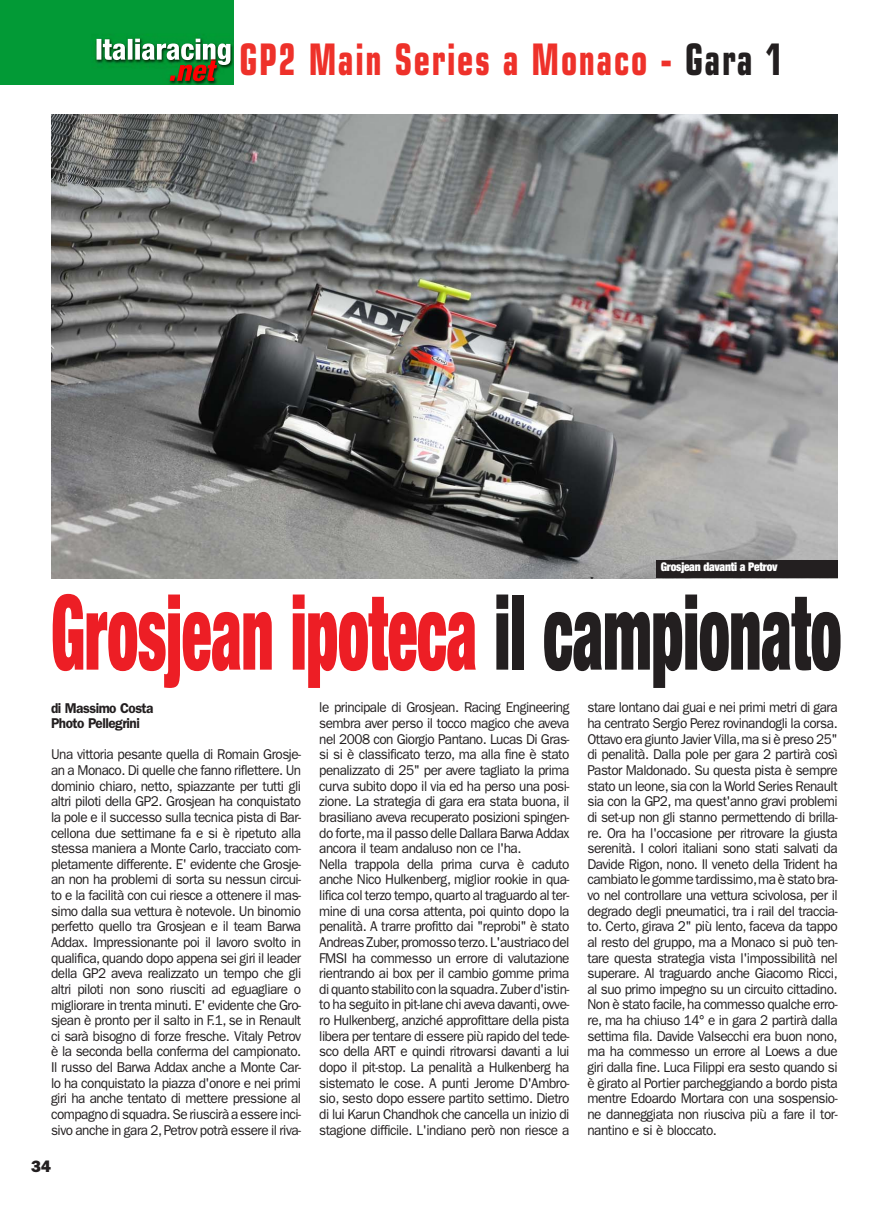
<style>
.page{position:relative;width:893px;height:1212px;background:#fff}
.page>*{position:absolute;margin:0;border:0;box-sizing:border-box;transform-origin:0 0}
.t1{font:900 condensed 104.1px "Helvetica Neue LT Std";color:#ed1e25;scale:.59 1}
.t2{font:700 condensed 43.5px "Eurostile LT Std";letter-spacing:.05em;color:#ee312a;scale:.8 1}
.t3{font:16.5px "ITC Franklin Gothic Std Hvy";color:#231f20}
.t4{font:14.25px/15.6px "ITC Franklin Gothic Std";letter-spacing:-.035em;color:#231f20;text-align:justify;scale:.95 1}
.t5{font:600 14.25px/15.6px "ITC Franklin Gothic Std";letter-spacing:-.035em;color:#231f20;scale:.95 1}
.t6{font:900 condensed 12px "Helvetica Neue LT Std";letter-spacing:-.02em;color:#fff;scale:.95 1}
.s1{color:#231f20}
</style>
<div class="page">
<div style="left:0;top:0;width:234px;height:85px;background:#029a36"></div>
<img style="left:97px;top:39px;width:133px;height:42px">
<img style="left:51px;top:114px;width:787px;height:464px">
<div style="left:656px;top:560px;width:182px;height:17px;background:#231f20"></div>
<h2 class="t2" style="left:239px;top:44px;width:681px">GP2 Main Series a Monaco - <span class="s1">Gara 1</span></h2>
<p class="t6" style="left:661px;top:562px;width:124px">Grosjean davanti a Petrov</p>
<h1 class="t1" style="left:51px;top:595px;width:1341px">Grosjean ipoteca <span class="s1">il campionato</span></h1>
<p class="t5" style="left:51px;top:701px;width:109px">di Massimo Costa<br>Photo Pellegrini</p>
<p class="t4" style="left:51px;top:748px;width:265px">Una vittoria pesante quella di Romain Grosje&shy;an a Monaco. Di quelle che fanno riflettere. Un dominio chiaro, netto, spiazzante per tutti gli altri piloti della GP2. Grosjean ha conquistato la pole e il successo sulla tecnica pista di Bar&shy;cellona due settimane fa e si è ripetuto alla stessa maniera a Monte Carlo, tracciato com&shy;pletamente differente. E' evidente che Grosje&shy;an non ha problemi di sorta su nessun circui&shy;to e la facilità con cui riesce a ottenere il mas&shy;simo dalla sua vettura è notevole. Un binomio perfetto quello tra Grosjean e il team Barwa Addax. Impressionante poi il lavoro svolto in qualifica, quando dopo appena sei giri il leader della GP2 aveva realizzato un tempo che gli altri piloti non sono riusciti ad eguagliare o migliorare in trenta minuti. E' evidente che Gro&shy;sjean è pronto per il salto in F.1, se in Renault ci sarà bisogno di forze fresche. Vitaly Petrov è la seconda bella conferma del campionato.<br>Il russo del Barwa Addax anche a Monte Car&shy;lo ha conquistato la piazza d'onore e nei primi giri ha anche tentato di mettere pressione al compagno di squadra. Se riuscirà a essere inci&shy;sivo anche in gara 2, Petrov potrà essere il riva-</p>
<p class="t3" style="left:31px;top:1160px;width:21px">34</p>
<p class="t4" style="left:319px;top:701px;width:265px;text-align:left">le principale di Grosjean. Racing Engineering sembra aver perso il tocco magico che aveva nel 2008 con Giorgio Pantano. Lucas Di Gras&shy;si si è classificato terzo, ma alla fine è stato penalizzato di 25" per avere tagliato la prima curva subito dopo il via ed ha perso una posi&shy;zione. La strategia di gara era stata buona, il brasiliano aveva recuperato posizioni spingen&shy;do forte, ma il passo delle Dallara Barwa Addax ancora il team andaluso non ce l'ha.<br>Nella trappola della prima curva è caduto anche Nico Hulkenberg, miglior rookie in qua&shy;lifica col terzo tempo, quarto al traguardo al ter&shy;mine di una corsa attenta, poi quinto dopo la penalità. A trarre profitto dai "reprobi" è stato Andreas Zuber, promosso terzo. L'austriaco del FMSI ha commesso un errore di valutazione rientrando ai box per il cambio gomme prima di quanto stabilito con la squadra. Zuber d'istin&shy;to ha seguito in pit-lane chi aveva davanti, ovve&shy;ro Hulkenberg, anziché approfittare della pista libera per tentare di essere più rapido del tede&shy;sco della ART e quindi ritrovarsi davanti a lui dopo il pit-stop. La penalità a Hulkenberg ha sistemato le cose. A punti Jerome D'Ambro&shy;sio, sesto dopo essere partito settimo. Dietro di lui Karun Chandhok che cancella un inizio di stagione difficile. L'indiano però non riesce a</p>
<p class="t4" style="left:587px;top:701px;width:265px">stare lontano dai guai e nei primi metri di gara ha centrato Sergio Perez rovinandogli la corsa.<br>Ottavo era giunto Javier Villa, ma si è preso 25" di penalità. Dalla pole per gara 2 partirà così Pastor Maldonado. Su questa pista è sempre stato un leone, sia con la World Series Renault sia con la GP2, ma quest'anno gravi problemi di set-up non gli stanno permettendo di brilla&shy;re. Ora ha l'occasione per ritrovare la giusta serenità. I colori italiani sono stati salvati da Davide Rigon, nono. Il veneto della Trident ha cambiato le gomme tardissimo, ma è stato bra&shy;vo nel controllare una vettura scivolosa, per il degrado degli pneumatici, tra i rail del traccia&shy;to. Certo, girava 2" più lento, faceva da tappo al resto del gruppo, ma a Monaco si può ten&shy;tare questa strategia vista l'impossibilità nel superare. Al traguardo anche Giacomo Ricci, al suo primo impegno su un circuito cittadino.<br>Non è stato facile, ha commesso qualche erro&shy;re, ma ha chiuso 14° e in gara 2 partirà dalla settima fila. Davide Valsecchi era buon nono, ma ha commesso un errore al Loews a due giri dalla fine. Luca Filippi era sesto quando si è girato al Portier parcheggiando a bordo pista mentre Edoardo Mortara con una sospensio&shy;ne danneggiata non riusciva più a fare il tor&shy;nantino e si è bloccato.</p>
</div>
